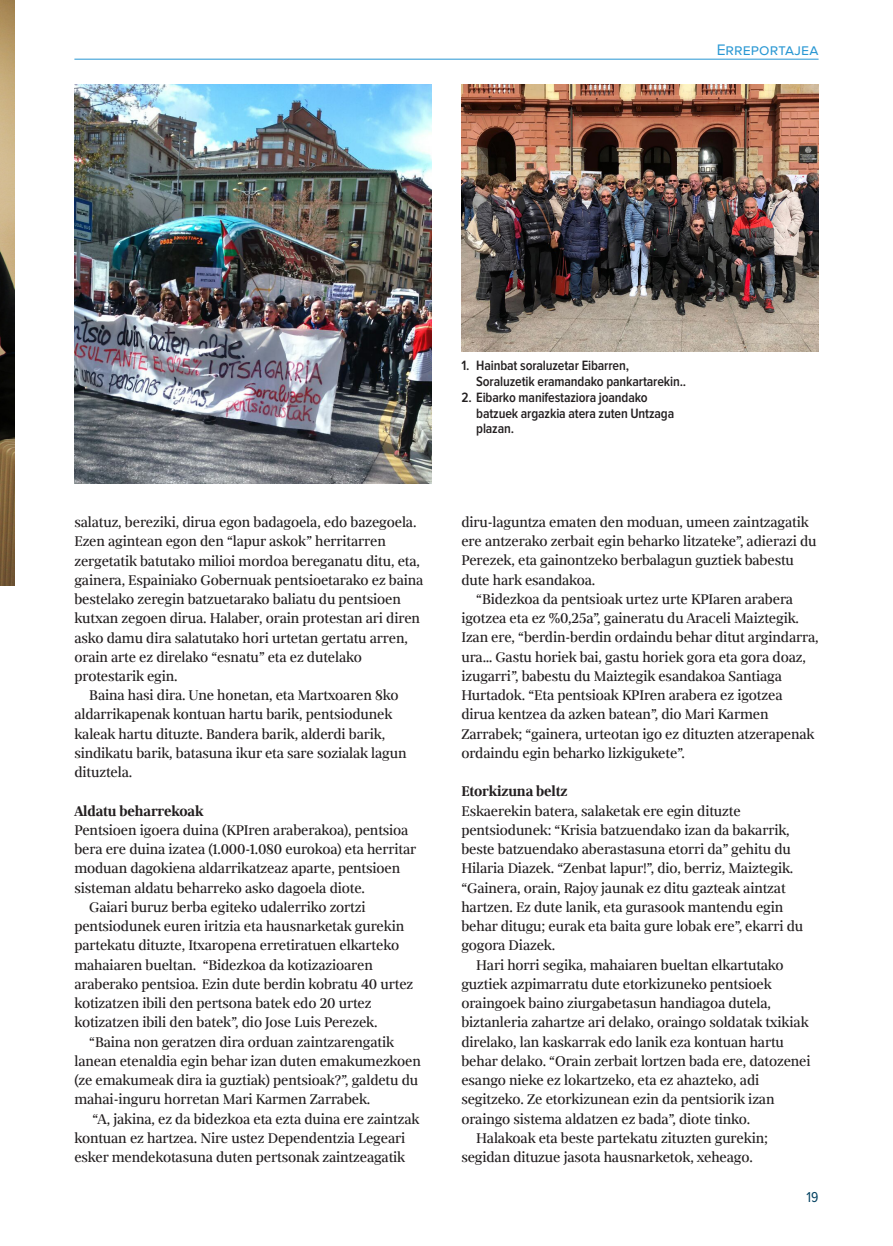
<style>
.page{position:relative;width:893px;height:1246px;background:#fff}
.page>*{position:absolute;margin:0;border:0;box-sizing:border-box;transform-origin:0 0}
.t1{font:15.75px/19.2px "Milio";letter-spacing:-.01em;color:#231f20}
.t2{font:700 15.75px "Milio";letter-spacing:-.01em;color:#231f20}
.t3{font:15.75px "Proxima Nova S";letter-spacing:.005em;color:#2897d3}
.t4{font:14.88px "Proxima Nova Cond";color:#064362}
.t5{font:600 14px/15.8px "Proxima Nova Cond";letter-spacing:-.01em;color:#231f20}
</style>
<div class="page">
<img style="left:0;top:0;width:15px;height:585px">
<hr style="left:74px;top:59px;width:745px;height:1px;background:#2897d3">
<img style="left:461px;top:84px;width:358px;height:267px">
<img style="left:74px;top:84px;width:358px;height:400px">
<p class="t3" style="left:717px;top:41px;width:103px">Erreportajea</p>
<p class="t1" style="left:74px;top:512px;width:344px">salatuz, bereziki, dirua egon badagoela, edo bazegoela.</p>
<p class="t1" style="left:74px;top:531px;width:313px">Ezen agintean egon den “lapur askok” herritarren</p>
<p class="t1" style="left:74px;top:551px;width:347px">zergetatik batutako milioi mordoa bereganatu ditu, eta,</p>
<p class="t1" style="left:74px;top:570px;width:351px">gainera, Espainiako Gobernuak pentsioetarako ez baina</p>
<p class="t1" style="left:74px;top:589px;width:328px">bestelako zeregin batzuetarako baliatu du pentsioen</p>
<p class="t1" style="left:74px;top:608px;width:347px">kutxan zegoen dirua. Halaber, orain protestan ari diren</p>
<p class="t1" style="left:74px;top:627px;width:335px">asko damu dira salatutako hori urtetan gertatu arren,</p>
<p class="t1" style="left:74px;top:647px;width:289px">orain arte ez direlako “esnatu” eta ez dutelako</p>
<p class="t1" style="left:74px;top:666px;width:105px">protestarik egin.</p>
<p class="t1" style="left:89px;top:685px;width:311px">Baina hasi dira. Une honetan, eta Martxoaren 8ko</p>
<p class="t1" style="left:74px;top:704px;width:319px">aldarrikapenak kontuan hartu barik, pentsiodunek</p>
<p class="t1" style="left:74px;top:724px;width:312px">kaleak hartu dituzte. Bandera barik, alderdi barik,</p>
<p class="t1" style="left:74px;top:743px;width:334px">sindikatu barik, batasuna ikur eta sare sozialak lagun</p>
<p class="t1" style="left:74px;top:762px;width:59px">dituztela.</p>
<p class="t2" style="left:74px;top:800px;width:131px">Aldatu beharrekoak</p>
<p class="t1" style="left:74px;top:820px;width:336px">Pentsioen igoera duina (KPIren araberakoa), pentsioa</p>
<p class="t1" style="left:74px;top:839px;width:343px">bera ere duina izatea (1.000-1.080 eurokoa) eta herritar</p>
<p class="t1" style="left:74px;top:858px;width:327px">moduan dagokiena aldarrikatzeaz aparte, pentsioen</p>
<p class="t1" style="left:74px;top:877px;width:292px">sisteman aldatu beharreko asko dagoela diote.</p>
<p class="t1" style="left:89px;top:897px;width:278px">Gaiari buruz berba egiteko udalerriko zortzi</p>
<p class="t1" style="left:74px;top:916px;width:331px">pentsiodunek euren iritzia eta hausnarketak gurekin</p>
<p class="t1" style="left:74px;top:935px;width:326px">partekatu dituzte, Itxaropena erretiratuen elkarteko</p>
<p class="t1" style="left:74px;top:954px;width:300px">mahaiaren bueltan. “Bidezkoa da kotizazioaren</p>
<p class="t1" style="left:74px;top:974px;width:340px">araberako pentsioa. Ezin dute berdin kobratu 40 urtez</p>
<p class="t1" style="left:74px;top:993px;width:299px">kotizatzen ibili den pertsona batek edo 20 urtez</p>
<p class="t1" style="left:74px;top:1012px;width:305px">kotizatzen ibili den batek”, dio Jose Luis Perezek.</p>
<p class="t1" style="left:89px;top:1031px;width:306px">“Baina non geratzen dira orduan zaintzarengatik</p>
<p class="t1" style="left:74px;top:1051px;width:348px">lanean etenaldia egin behar izan duten emakumezkoen</p>
<p class="t1" style="left:74px;top:1070px;width:345px">(ze emakumeak dira ia guztiak) pentsioak?”, galdetu du</p>
<p class="t1" style="left:74px;top:1089px;width:297px">mahai-inguru horretan Mari Karmen Zarrabek.</p>
<p class="t1" style="left:93px;top:1108px;width:329px">“A, jakina, ez da bidezkoa eta ezta duina ere zaintzak</p>
<p class="t1" style="left:74px;top:1127px;width:332px">kontuan ez hartzea. Nire ustez Dependentzia Legeari</p>
<p class="t1" style="left:74px;top:1147px;width:332px">esker mendekotasuna duten pertsonak zaintzeagatik</p>
<p class="t5" style="left:476px;top:358px;width:212px;text-indent:-15px">1. Hainbat soraluzetar Eibarren,<br>Soraluzetik eramandako pankartarekin..</p>
<p class="t5" style="left:476px;top:389px;width:199px;text-indent:-15px">2. Eibarko manifestaziora joandako batzuek argazkia atera zuten Untzaga plazan.</p>
<p class="t1" style="left:461px;top:512px;width:357px">diru-laguntza ematen den moduan, umeen zaintzagatik ere antzerako zerbait egin beharko litzateke”, adierazi du Perezek, eta gainontzeko berbalagun guztiek babestu dute hark esandakoa.</p>
<p class="t1" style="left:461px;top:589px;width:359px;text-indent:15px">“Bidezkoa da pentsioak urtez urte KPIaren arabera igotzea eta ez %0,25a”, gaineratu du Araceli Maiztegik.<br>Izan ere, “berdin-berdin ordaindu behar ditut argindarra, ura… Gastu horiek bai, gastu horiek gora eta gora doaz, izugarri”, babestu du Maiztegik esandakoa Santiaga Hurtadok. “Eta pentsioak KPIren arabera ez igotzea dirua kentzea da azken batean”, dio Mari Karmen Zarrabek; “gainera, urteotan igo ez dituzten atzerapenak ordaindu egin beharko lizkigukete”.</p>
<p class="t2" style="left:461px;top:780px;width:108px">Etorkizuna beltz</p>
<p class="t1" style="left:461px;top:801px;width:343px">Eskaerekin batera, salaketak ere egin dituzte pentsiodunek: “Krisia batzuendako izan da bakarrik, beste batzuendako aberastasuna etorri da” gehitu du Hilaria Diazek. “Zenbat lapur!”, dio, berriz, Maiztegik. “Gainera, orain, Rajoy jaunak ez ditu gazteak aintzat hartzen. Ez dute lanik, eta gurasook mantendu egin behar ditugu; eurak eta baita gure lobak ere”, ekarri du gogora Diazek.</p>
<p class="t1" style="left:476px;top:954px;width:309px">Hari horri segika, mahaiaren bueltan elkartutako</p>
<p class="t1" style="left:461px;top:974px;width:312px">guztiek azpimarratu dute etorkizuneko pentsioek</p>
<p class="t1" style="left:461px;top:993px;width:311px">oraingoek baino ziurgabetasun handiagoa dutela,</p>
<p class="t1" style="left:461px;top:1012px;width:349px">biztanleria zahartze ari delako, oraingo soldatak txikiak</p>
<p class="t1" style="left:461px;top:1031px;width:324px">direlako, lan kaskarrak edo lanik eza kontuan hartu</p>
<p class="t1" style="left:461px;top:1051px;width:351px">behar delako. “Orain zerbait lortzen bada ere, datozenei</p>
<p class="t1" style="left:461px;top:1070px;width:299px">esango nieke ez lokartzeko, eta ez ahazteko, adi</p>
<p class="t1" style="left:461px;top:1089px;width:315px">segitzeko. Ze etorkizunean ezin da pentsiorik izan</p>
<p class="t1" style="left:461px;top:1108px;width:290px">oraingo sistema aldatzen ez bada”, diote tinko.</p>
<p class="t1" style="left:476px;top:1127px;width:293px">Halakoak eta beste partekatu zituzten gurekin;</p>
<p class="t1" style="left:461px;top:1147px;width:293px">segidan dituzue jasota hausnarketok, xeheago.</p>
<p class="t4" style="left:806px;top:1188px;width:14px">19</p>
</div>
